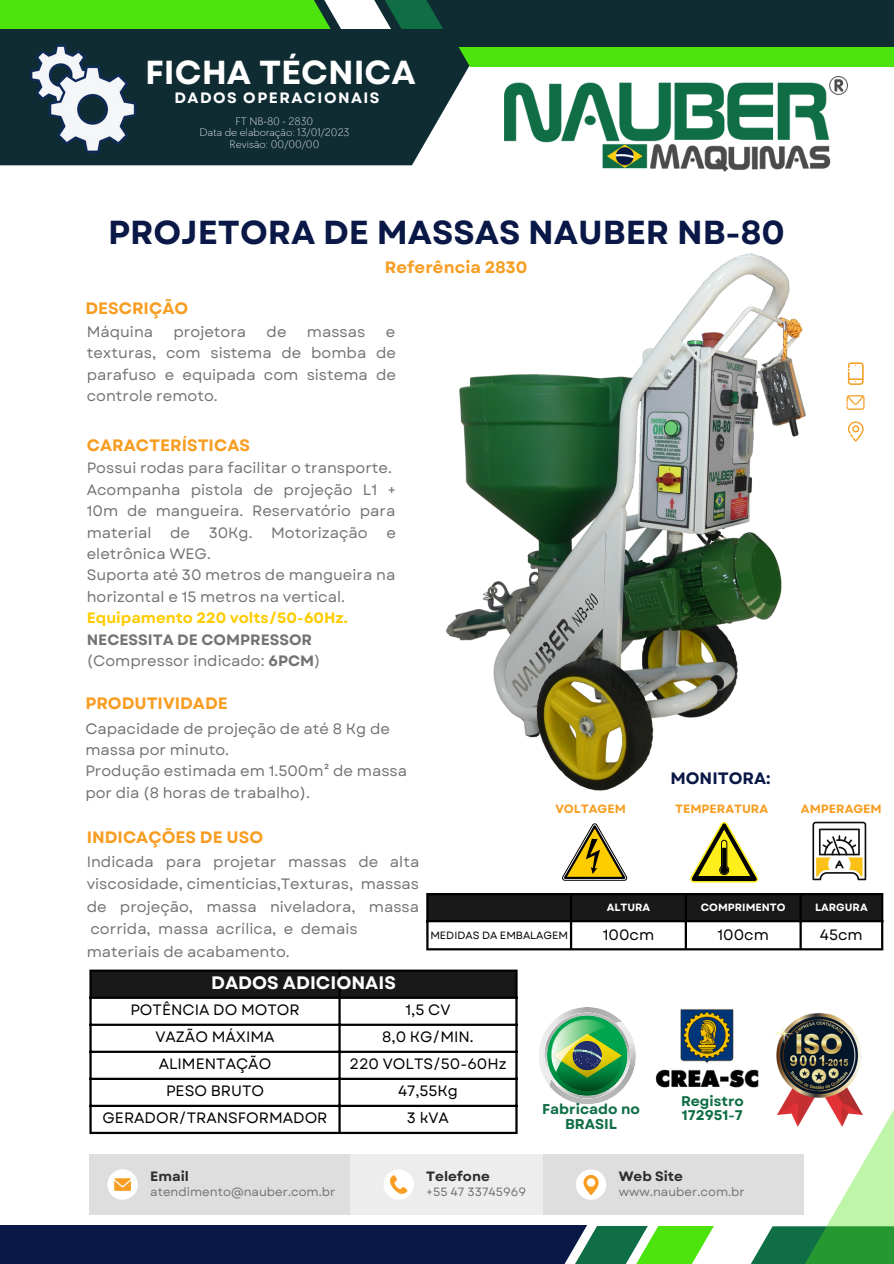
<style>
.page{position:relative;width:894px;height:1264px;background:#fff}
.page>*{position:absolute;margin:0;border:0;box-sizing:border-box;transform-origin:0 0}
.t1{font:700 33.3px "Garet";color:#091846}
.t2{font:700 33.3px "Garet";color:#fff}
.t3{font:700 18px "Garet";color:#fff}
.t4{font:700 16.5px "Garet";color:#f79e22}
.t5{font:700 16.5px "Garet";color:#091846}
.t6{font:15px/21.5px "Garet";color:#737373}
.t7{font:15px "Garet";color:#000}
.t8{font:700 15px/21.5px "Garet";color:#737373}
.t9{font:700 15px "Garet";color:#fc0}
.t10{font:700 15px "Garet";letter-spacing:.1em;color:#fff}
.t11{font:700 14.25px/15px "Garet";color:#0f6e45;text-align:center}
.t12{font:700 13.95px/14.9px "Garet";color:#0f6e45}
.t13{font:700 13.5px "Garet";color:#2c2d2d}
.t14{font:12px "Garet";color:#737373}
.t15{font:700 12px "Garet";color:#f79e22}
.t16{font:200 11.25px/11.2px "TT Chocolates";color:#fff;text-align:center}
.t17{font:700 10.5px "Garet";color:#fff}
.t18{font:10.5px "Garet";color:#000}
.s1{font-weight:400}
</style>
<div class="page">
<svg style="left:0;top:66px;width:625px;height:99px;fill:#0f2c33"></svg>
<svg style="left:0;top:1214px;width:716px;height:49px"></svg>
<svg style="left:0;top:0;width:893px;height:66px;background:#286b2c"></svg>
<svg style="left:847px;top:421px;width:16px;height:20px"></svg>
<svg style="left:847px;top:362px;width:16px;height:23px"></svg>
<svg style="left:846px;top:395px;width:18px;height:15px"></svg>
<div style="left:89px;top:1153px;width:715px;height:61px;background:#d9d9d9"></div>
<div style="left:350px;top:1153px;width:193px;height:61px;background:#ededed"></div>
<svg style="left:753px;top:893px;width:140px;height:370px"></svg>
<div style="left:107px;top:1169px;width:31px;height:30px;background:#fff;border-radius:50%"></div>
<svg style="left:114px;top:1178px;width:17px;height:12px"></svg>
<div style="left:383px;top:1169px;width:31px;height:30px;background:#fff;border-radius:50%"></div>
<svg style="left:390px;top:1175px;width:18px;height:18px"></svg>
<div style="left:575px;top:1169px;width:31px;height:30px;background:#fff;border-radius:50%"></div>
<svg style="left:583px;top:1174px;width:15px;height:21px"></svg>
<img style="left:504px;top:76px;width:342px;height:95px">
<img style="left:31px;top:43px;width:106px;height:109px">
<div style="left:92px;top:971px;width:423px;height:25px;background:#191919"></div>
<hr style="left:89px;top:971px;width:3px;height:160px;background:#000">
<hr style="left:338px;top:971px;width:2px;height:160px;background:#000">
<hr style="left:515px;top:971px;width:2px;height:160px;background:#000">
<hr style="left:89px;top:969px;width:428px;height:2px;background:#000">
<hr style="left:89px;top:996px;width:428px;height:2px;background:#000">
<hr style="left:89px;top:1023px;width:428px;height:2px;background:#000">
<hr style="left:89px;top:1050px;width:428px;height:2px;background:#000">
<hr style="left:89px;top:1077px;width:428px;height:2px;background:#000">
<hr style="left:89px;top:1104px;width:428px;height:2px;background:#000">
<hr style="left:89px;top:1131px;width:428px;height:3px;background:#000">
<svg style="left:562px;top:823px;width:65px;height:57px"></svg>
<svg style="left:690px;top:821px;width:68px;height:61px"></svg>
<svg style="left:812px;top:821px;width:54px;height:59px"></svg>
<div style="left:428px;top:895px;width:452px;height:25px;background:#191919"></div>
<hr style="left:426px;top:895px;width:2px;height:53px;background:#000">
<hr style="left:569px;top:895px;width:3px;height:53px;background:#000">
<hr style="left:684px;top:895px;width:2px;height:53px;background:#000">
<hr style="left:799px;top:895px;width:2px;height:53px;background:#000">
<hr style="left:880px;top:895px;width:3px;height:53px;background:#000">
<hr style="left:426px;top:893px;width:457px;height:2px;background:#000">
<hr style="left:426px;top:920px;width:457px;height:2px;background:#000">
<hr style="left:426px;top:948px;width:457px;height:2px;background:#000">
<img style="left:446px;top:253px;width:360px;height:538px">
<img style="left:655px;top:1003px;width:110px;height:87px">
<svg style="left:539px;top:1007px;width:96px;height:97px"></svg>
<img style="left:769px;top:1013px;width:93px;height:113px">
<h1 class="t2" style="left:145px;top:48px;width:272px">FICHA TÉCNICA</h1>
<p class="t10" style="left:174px;top:87px;width:206px">DADOS OPERACIONAIS</p>
<p class="t16" style="left:199px;top:116px;width:151px">FT NB-80 - 2830<br>Data de elaboração: 13/01/2023<br>Revisão: 00/00/00</p>
<h1 class="t1" style="left:108px;top:208px;width:678px">PROJETORA DE MASSAS NAUBER NB-80</h1>
<p class="t4" style="left:385px;top:255px;width:144px">Referência 2830</p>
<p class="t4" style="left:85px;top:296px;width:104px">DESCRIÇÃO</p>
<p class="t6" style="left:87px;top:321px;width:68px">Máquina</p>
<p class="t6" style="left:173px;top:321px;width:74px">projetora</p>
<p class="t6" style="left:266px;top:321px;width:21px">de</p>
<p class="t6" style="left:307px;top:321px;width:60px">massas</p>
<p class="t6" style="left:87px;top:321px;width:311px;text-align:justify;text-indent:299px">e texturas, com sistema de bomba de parafuso e equipada com sistema de controle remoto.</p>
<p class="t4" style="left:87px;top:433px;width:165px">CARACTERÍSTICAS</p>
<p class="t6" style="left:87px;top:457px;width:311px">Possui rodas para facilitar o transporte.<br>Acompanha pistola de projeção L1 + 10m de mangueira. Reservatório para material de 30Kg. Motorização e eletrônica WEG.<br>Suporta até 30 metros de mangueira na horizontal e 15 metros na vertical.</p>
<p class="t9" style="left:87px;top:607px;width:262px">Equipamento 220 volts/50-60Hz.</p>
<p class="t8" style="left:87px;top:628px;width:235px">NECESSITA DE COMPRESSOR <span class="s1">(Compressor indicado:</span> 6PCM<span class="s1">)</span></p>
<p class="t4" style="left:85px;top:691px;width:144px">PRODUTIVIDADE</p>
<p class="t6" style="left:85px;top:717px;width:323px">Capacidade de projeção de até 8 Kg de massa por minuto.<br>Produção estimada em 1.500m² de massa por dia (8 horas de trabalho).</p>
<p class="t4" style="left:87px;top:824px;width:178px">INDICAÇÕES DE USO</p>
<p class="t6" style="left:87px;top:850px;width:334px;line-height:22.5px">Indicada para projetar massas de alta viscosidade, cimentícias,Texturas, massas de projeção, massa niveladora, massa corrida, massa acrílica, e demais materiais de acabamento.</p>
<p class="t5" style="left:670px;top:766px;width:102px">MONITORA:</p>
<p class="t15" style="left:555px;top:799px;width:72px">VOLTAGEM</p>
<p class="t15" style="left:675px;top:799px;width:95px">TEMPERATURA</p>
<p class="t15" style="left:800px;top:799px;width:82px">AMPERAGEM</p>
<p class="t17" style="left:606px;top:899px;width:45px">ALTURA</p>
<p class="t17" style="left:700px;top:899px;width:86px">COMPRIMENTO</p>
<p class="t17" style="left:814px;top:899px;width:54px">LARGURA</p>
<p class="t18" style="left:430px;top:927px;width:139px">MEDIDAS DA EMBALAGEM</p>
<p class="t7" style="left:602px;top:923px;width:53px">100cm</p>
<p class="t7" style="left:717px;top:923px;width:53px">100cm</p>
<p class="t7" style="left:819px;top:923px;width:44px">45cm</p>
<p class="t3" style="left:211px;top:969px;width:186px">DADOS ADICIONAIS</p>
<p class="t3" style="left:211px;top:974px;width:186px">DADOS ADICIONAIS</p>
<p class="t7" style="left:130px;top:998px;width:171px">POTÊNCIA DO MOTOR</p>
<p class="t7" style="left:405px;top:998px;width:47px">1,5 CV</p>
<p class="t7" style="left:155px;top:1025px;width:121px">VAZÃO MÁXIMA</p>
<p class="t7" style="left:382px;top:1025px;width:93px">8,0 KG/MIN.</p>
<p class="t7" style="left:159px;top:1052px;width:114px">ALIMENTAÇÃO</p>
<p class="t7" style="left:349px;top:1052px;width:159px">220 VOLTS/50-60Hz</p>
<p class="t7" style="left:166px;top:1079px;width:99px">PESO BRUTO</p>
<p class="t7" style="left:398px;top:1079px;width:61px">47,55Kg</p>
<p class="t7" style="left:102px;top:1106px;width:226px">GERADOR/TRANSFORMADOR</p>
<p class="t7" style="left:407px;top:1106px;width:44px">3 kVA</p>
<p class="t13" style="left:150px;top:1166px;width:40px">Email</p>
<p class="t14" style="left:150px;top:1182px;width:187px">atendimento@nauber.com.br</p>
<p class="t13" style="left:426px;top:1166px;width:65px">Telefone</p>
<p class="t14" style="left:426px;top:1182px;width:101px">+55 47 33745969</p>
<p class="t11" style="left:542px;top:1101px;width:99px">Fabricado no<br>BRASIL</p>
<p class="t12" style="left:680px;top:1093px;width:64px">Registro<br>172951-7</p>
<p class="t13" style="left:618px;top:1166px;width:66px">Web Site</p>
<p class="t14" style="left:618px;top:1182px;width:128px">www.nauber.com.br</p>
</div>
